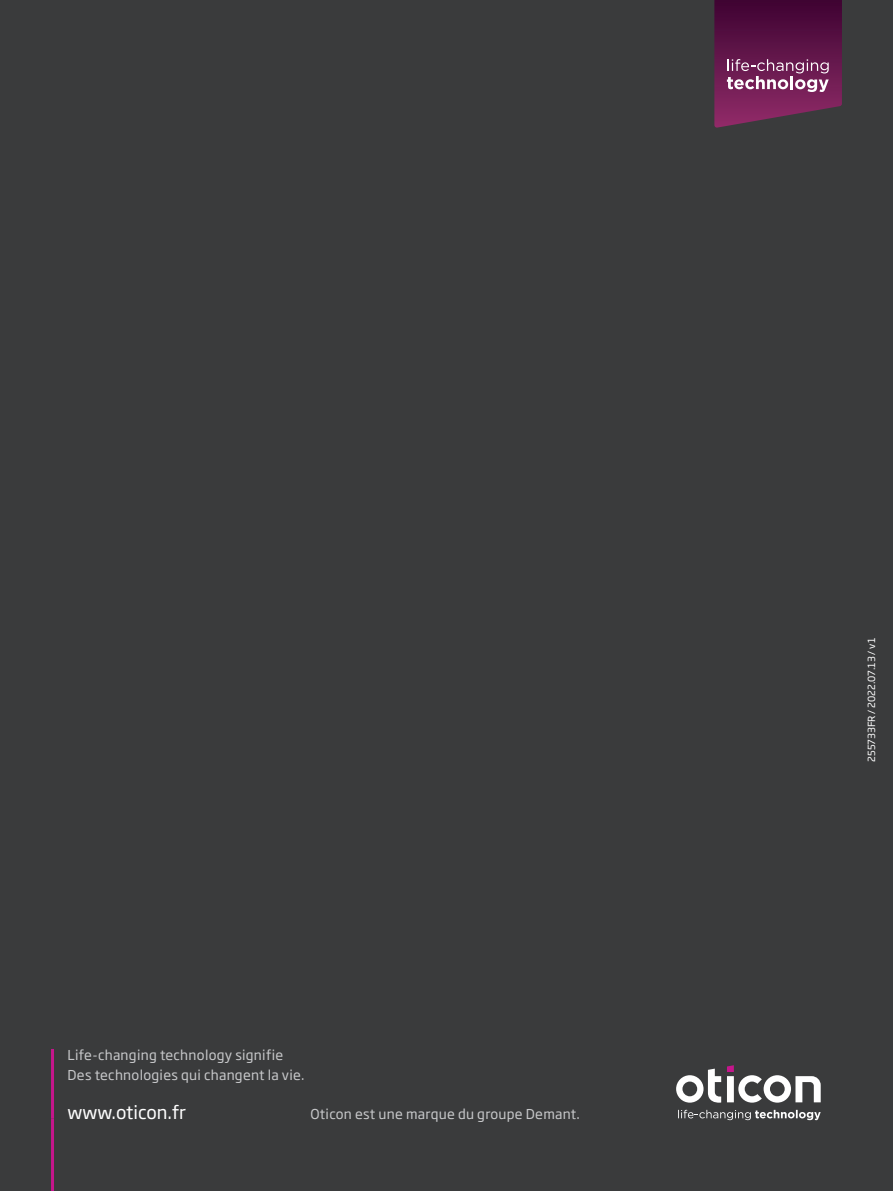
<style>
.page{position:relative;width:893px;height:1191px;background:#3a3b3c}
.page>*{position:absolute;margin:0;border:0;box-sizing:border-box;transform-origin:0 0}
.t1{font:18px "Soho Gothic Pro";color:#fff}
.t2{font:13.5px/19.5px "Soho Gothic Pro";letter-spacing:.02em;color:#c7c8ca}
.t3{font:9.75px "Soho Gothic Pro";color:#fff}
</style>
<div class="page">
<svg style="left:676px;top:1068px;width:45px;height:34px"></svg>
<svg style="left:727px;top:1065px;width:94px;height:37px"></svg>
<svg style="left:678px;top:1109px;width:143px;height:11px"></svg>
<svg style="left:714px;top:0;width:128px;height:128px;background:#662552"></svg>
<hr style="left:51px;top:1049px;width:3px;height:69px;background:#c5168c">
<hr style="left:51px;top:1118px;width:3px;height:73px;background:#c5168c">
<p class="t2" style="left:68px;top:1044px;width:239px">Life-changing technology signifie<br>Des technologies qui changent la vie.</p>
<h1 class="t1" style="left:68px;top:1098px;width:120px">www.oticon.fr</h1>
<p class="t2" style="left:310px;top:1103px;width:271px">Oticon est une marque du groupe Demant.</p>
<p class="t3" style="left:864px;top:762px;width:125px;rotate:-90deg">255733FR / 2022.07.13 / v1</p>
</div>
